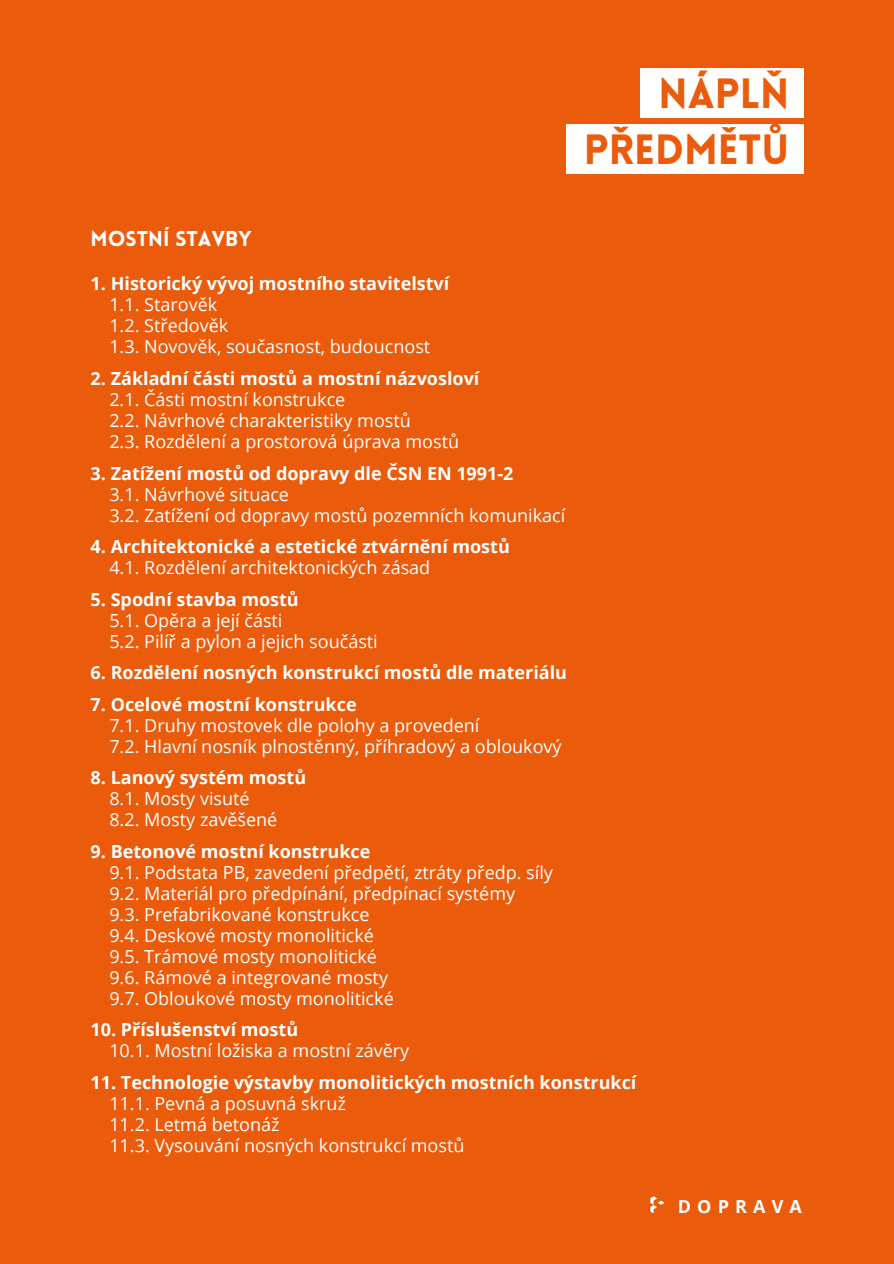
<style>
.page{position:relative;width:894px;height:1264px;background:#fff}
.page>*{position:absolute;margin:0;border:0;box-sizing:border-box;transform-origin:0 0}
.t1{font:900 41.4px/55.7px "Lovelo";color:#ea5b0b;text-align:right}
.t2{font:900 21px "Lovelo";color:#fff}
.t3{font:18px/21px "Open Sans";color:#fff}
.t4{font:700 18px "Open Sans";color:#fff}
.t5{font:700 18px "Open Sans";letter-spacing:.34em;color:#fff}
</style>
<div class="page">
<div style="left:0;top:0;width:893px;height:1263px;background:#ea5b0b"></div>
<div style="left:566px;top:124px;width:237px;height:50px;background:#fff"></div>
<div style="left:640px;top:68px;width:164px;height:50px;background:#fff"></div>
<img style="left:649px;top:1196px;width:16px;height:16px">
<h1 class="t1" style="left:583px;top:70px;width:207px">NÁPLŇ<br>PŘEDMĚTŮ</h1>
<p class="t2" style="left:91px;top:230px;width:163px">MOSTNÍ STAVBY</p>
<p class="t4" style="left:91px;top:271px;width:360px">1. Historický vývoj mostního stavitelství</p>
<p class="t3" style="left:109px;top:294px;width:322px">1.1. Starověk<br>1.2. Středověk<br>1.3. Novověk, současnost, budoucnost</p>
<p class="t4" style="left:91px;top:366px;width:390px">2. Základní části mostů a mostní názvosloví</p>
<p class="t3" style="left:109px;top:388px;width:351px">2.1. Části mostní konstrukce<br>2.2. Návrhové charakteristiky mostů<br>2.3. Rozdělení a prostorová úprava mostů</p>
<p class="t4" style="left:91px;top:460px;width:424px">3. Zatížení mostů od dopravy dle ČSN EN 1991-2</p>
<p class="t3" style="left:109px;top:483px;width:457px">3.1. Návrhové situace<br>3.2. Zatížení od dopravy mostů pozemních komunikací</p>
<p class="t4" style="left:91px;top:534px;width:420px">4. Architektonické a estetické ztvárnění mostů</p>
<p class="t3" style="left:109px;top:556px;width:322px">4.1. Rozdělení architektonických zásad</p>
<p class="t4" style="left:91px;top:586px;width:209px">5. Spodní stavba mostů</p>
<p class="t3" style="left:109px;top:609px;width:270px">5.1. Opěra a její části<br>5.2. Pilíř a pylon a jejich součásti</p>
<p class="t4" style="left:91px;top:660px;width:478px">6. Rozdělení nosných konstrukcí mostů dle materiálu</p>
<p class="t4" style="left:91px;top:691px;width:267px">7. Ocelové mostní konstrukce</p>
<p class="t3" style="left:109px;top:714px;width:453px">7.1. Druhy mostovek dle polohy a provedení<br>7.2. Hlavní nosník plnostěnný, příhradový a obloukový</p>
<p class="t4" style="left:91px;top:765px;width:217px">8. Lanový systém mostů</p>
<p class="t3" style="left:109px;top:787px;width:169px">8.1. Mosty visuté<br>8.2. Mosty zavěšené</p>
<p class="t4" style="left:91px;top:838px;width:281px">9. Betonové mostní konstrukce</p>
<p class="t3" style="left:109px;top:861px;width:445px">9.1. Podstata PB, zavedení předpětí, ztráty předp. síly 9.2. Materiál pro předpínání, předpínací systémy<br>9.3. Prefabrikované konstrukce<br>9.4. Deskové mosty monolitické<br>9.5. Trámové mosty monolitické<br>9.6. Rámové a integrované mosty<br>9.7. Obloukové mosty monolitické</p>
<p class="t4" style="left:91px;top:1017px;width:209px">10. Příslušenství mostů</p>
<p class="t3" style="left:109px;top:1039px;width:301px">10.1. Mostní ložiska a mostní závěry</p>
<p class="t4" style="left:91px;top:1069px;width:547px">11. Technologie výstavby monolitických mostních konstrukcí</p>
<p class="t3" style="left:109px;top:1092px;width:356px">11.1. Pevná a posuvná skruž<br>11.2. Letmá betonáž<br>11.3. Vysouvání nosných konstrukcí mostů</p>
<p class="t5" style="left:677px;top:1193px;width:126px">DOPRAVA</p>
</div>
